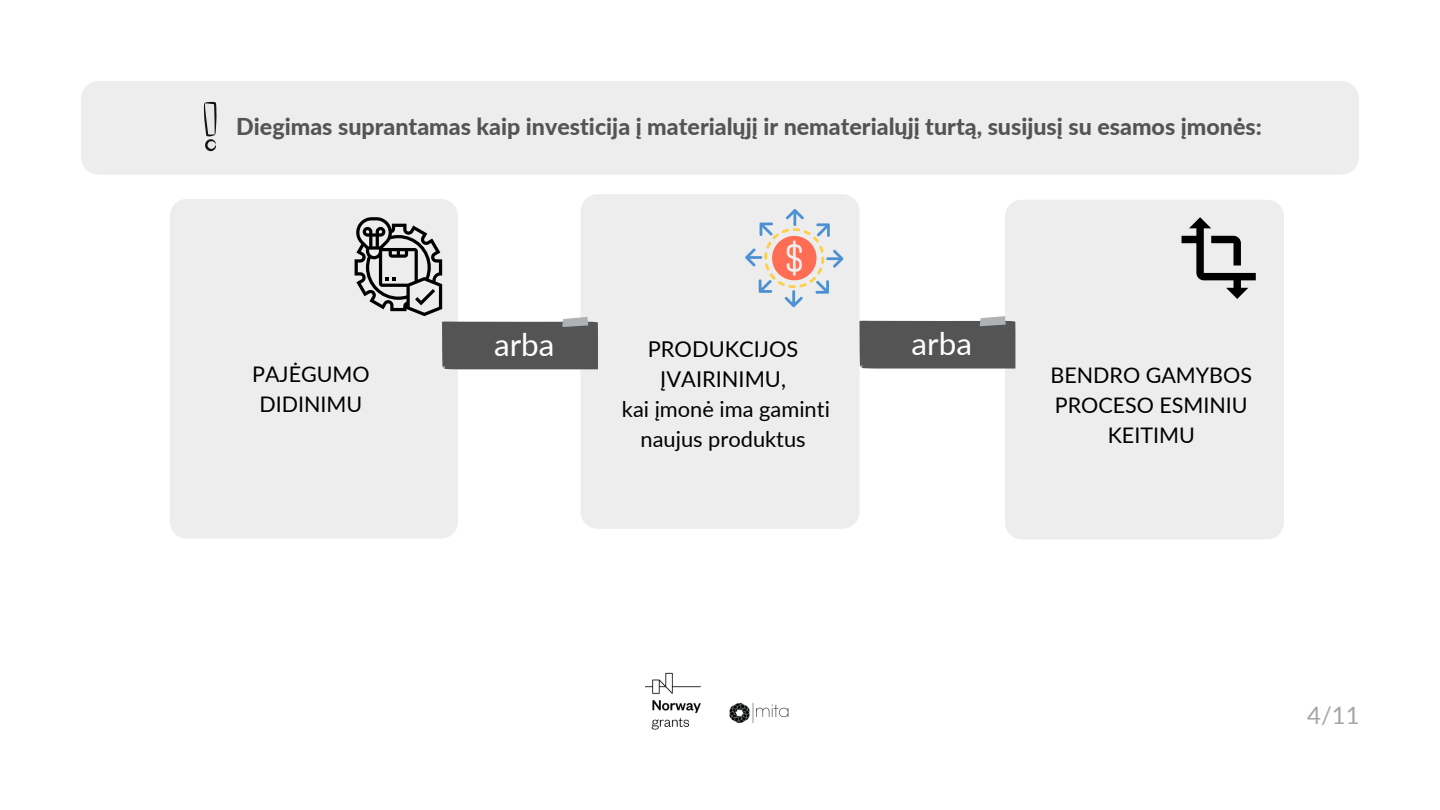
<style>
.page{position:relative;width:1440px;height:810px;background:#fff}
.page>*{position:absolute;margin:0;border:0;box-sizing:border-box;transform-origin:0 0}
.t1{font:31.5px "Lato";color:#fff}
.t2{font:24px "Lato";color:#a6a6a6}
.t3{font:800 23.2px "Lato";color:#545454}
.t4{font:21.8px/30px "Lato";color:#000;text-align:center}
.t5{font:21.5px/30px "Lato";color:#000;text-align:center}
</style>
<div class="page">
<div style="left:81px;top:81px;width:1278px;height:94px;background:#ededed;border-radius:18px"></div>
<svg style="left:204px;top:102px;width:13px;height:49px"></svg>
<div style="left:1005px;top:200px;width:279px;height:339px;background:#ededed;border-radius:17px"></div>
<div style="left:581px;top:194px;width:279px;height:335px;background:#ededed;border-radius:17px"></div>
<div style="left:170px;top:199px;width:288px;height:340px;background:#ededed;border-radius:17px"></div>
<img style="left:646px;top:672px;width:55px;height:57px">
<img style="left:729px;top:703px;width:60px;height:21px">
<svg style="left:745px;top:209px;width:98px;height:98px"></svg>
<svg style="left:1182px;top:217px;width:74px;height:82px"></svg>
<svg style="left:355px;top:217px;width:243px;height:152px"></svg>
<svg style="left:859px;top:316px;width:156px;height:53px;background:#666767"></svg>
<p class="t3" style="left:236px;top:112px;width:1027px">Diegimas suprantamas kaip investicija į materialųjį ir nematerialųjį turtą, susijusį su esamos įmonės:</p>
<p class="t5" style="left:252px;top:359px;width:119px">PAJĖGUMO<br>DIDINIMU</p>
<p class="t1" style="left:494px;top:325px;width:62px">arba</p>
<p class="t4" style="left:648px;top:334px;width:152px">PRODUKCIJOS<br>ĮVAIRINIMU,</p>
<p class="t4" style="left:622px;top:394px;width:209px">kai įmonė ima gaminti naujus produktus</p>
<p class="t1" style="left:912px;top:324px;width:62px">arba</p>
<p class="t5" style="left:1051px;top:360px;width:203px">BENDRO GAMYBOS<br>PROCESO ESMINIU<br>KEITIMU</p>
<p class="t2" style="left:1307px;top:700px;width:54px">4/11</p>
</div>
